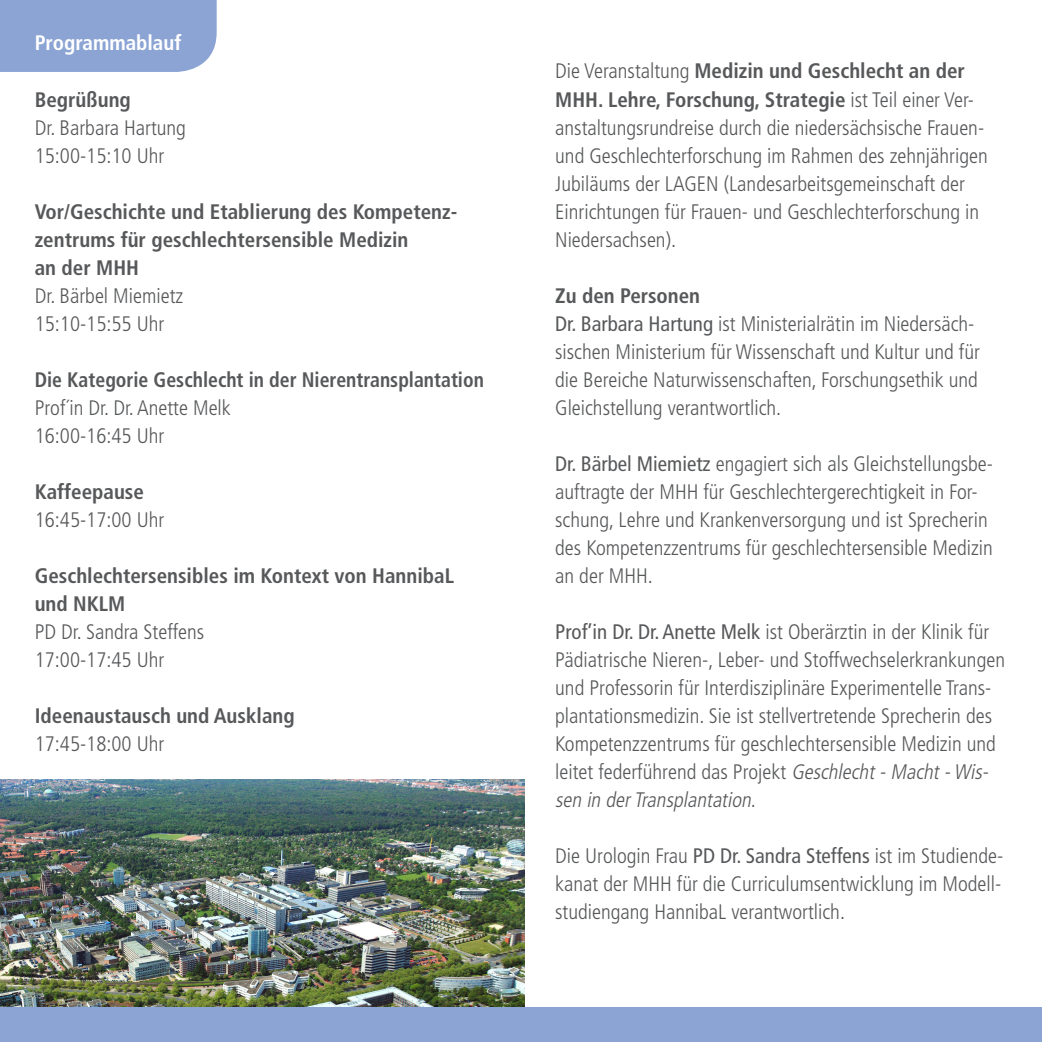
<style>
.page{position:relative;width:1042px;height:1042px;background:#fff}
.page>*{position:absolute;margin:0;border:0;box-sizing:border-box;transform-origin:0 0}
.t1{font:300 condensed 21px/28px "Frutiger LT Std";color:#57585a}
.t2{font:700 condensed 21px/28px "Frutiger LT Std";color:#57585a}
.t3{font:700 condensed 21px "Frutiger LT Std";color:#57585a;scale:.94 1}
.t4{font:700 condensed 21px "Frutiger LT Std";color:#fff}
.s1{font-weight:700}
.s2{font-weight:400}
.s3{font-style:italic}
</style>
<div class="page">
<div style="left:0;top:0;width:217px;height:72px;background:#8ba4d4"></div>
<img style="left:0;top:779px;width:525px;height:228px">
<div style="left:0;top:1007px;width:1042px;height:35px;background:#8ba4d4"></div>
<p class="t4" style="left:35px;top:31px;width:148px">Programmablauf</p>
<p class="t2" style="left:35px;top:85px;width:98px">Begrüßung</p>
<p class="t1" style="left:35px;top:114px;width:153px">Dr. Barbara Hartung</p>
<p class="t1" style="left:35px;top:142px;width:131px">15:00-15:10 Uhr</p>
<p class="t2" style="left:35px;top:197px;width:424px">Vor/Geschichte und Etablierung des Kompetenz&shy;zentrums für geschlechtersensible Medizin</p>
<p class="t2" style="left:35px;top:253px;width:106px">an der MHH</p>
<p class="t1" style="left:35px;top:282px;width:150px">Dr. Bärbel Miemietz</p>
<p class="t1" style="left:35px;top:310px;width:131px">15:10-15:55 Uhr</p>
<p class="t3" style="left:35px;top:367px;width:479px">Die Kategorie Geschlecht in der Nierentransplantation</p>
<p class="t1" style="left:35px;top:394px;width:198px">Prof´in Dr. Dr. Anette Melk</p>
<p class="t1" style="left:35px;top:422px;width:131px">16:00-16:45 Uhr</p>
<p class="t2" style="left:35px;top:477px;width:111px">Kaffeepause</p>
<p class="t1" style="left:35px;top:506px;width:131px">16:45-17:00 Uhr</p>
<p class="t2" style="left:35px;top:561px;width:421px">Geschlechtersensibles im Kontext von HannibaL</p>
<p class="t2" style="left:35px;top:589px;width:92px">und NKLM</p>
<p class="t1" style="left:35px;top:618px;width:171px">PD Dr. Sandra Steffens</p>
<p class="t1" style="left:35px;top:646px;width:131px">17:00-17:45 Uhr</p>
<p class="t2" style="left:35px;top:701px;width:261px">Ideenaustausch und Ausklang</p>
<p class="t1" style="left:35px;top:730px;width:131px">17:45-18:00 Uhr</p>
<p class="t1" style="left:555px;top:58px;width:434px">Die Veranstaltung <span class="s1">Medizin und Geschlecht an der MHH. Lehre, Forschung, Strategie</span> ist Teil einer Ver&shy;anstaltungsrundreise durch die niedersächsische Frauen&shy;und Geschlechterforschung im Rahmen des zehnjährigen Jubiläums der LAGEN (Landesarbeitsgemeinschaft der Einrichtungen für Frauen- und Geschlechterforschung in Niedersachsen).</p>
<p class="t2" style="left:555px;top:281px;width:146px">Zu den Personen</p>
<p class="t1" style="left:555px;top:310px;width:426px"><span class="s2">Dr. Barbara Hartung</span> ist Ministerialrätin im Niedersäch&shy;sischen Ministerium für Wissenschaft und Kultur und für die Bereiche Naturwissenschaften, Forschungsethik und Gleichstellung verantwortlich.</p>
<p class="t1" style="left:555px;top:450px;width:439px"><span class="s2">Dr. Bärbel Miemietz</span> engagiert sich als Gleichstellungsbe&shy;auftragte der MHH für Geschlechtergerechtigkeit in For&shy;schung, Lehre und Krankenversorgung und ist Sprecherin des Kompetenzzentrums für geschlechtersensible Medizin</p>
<p class="t1" style="left:555px;top:562px;width:99px">an der MHH.</p>
<p class="t1" style="left:555px;top:618px;width:451px"><span class="s2">Prof’in Dr. Dr. Anette Melk</span> ist Oberärztin in der Klinik für Pädiatrische Nieren-, Leber- und Stoffwechselerkrankungen und Professorin für Interdisziplinäre Experimentelle Trans&shy;plantationsmedizin. Sie ist stellvertretende Sprecherin des Kompetenzzentrums für geschlechtersensible Medizin und leitet federführend das Projekt <span class="s3">Geschlecht-Macht-Wis&shy;sen in derTransplantation</span>.</p>
<p class="t1" style="left:555px;top:842px;width:449px;text-align:justify">Die Urologin Frau <span class="s2">PD Dr. Sandra Steffens</span> ist im Studiende&shy;kanat der MHH für die Curriculumsentwicklung im Modell&shy;studiengang HannibaL verantwortlich.</p>
</div>
